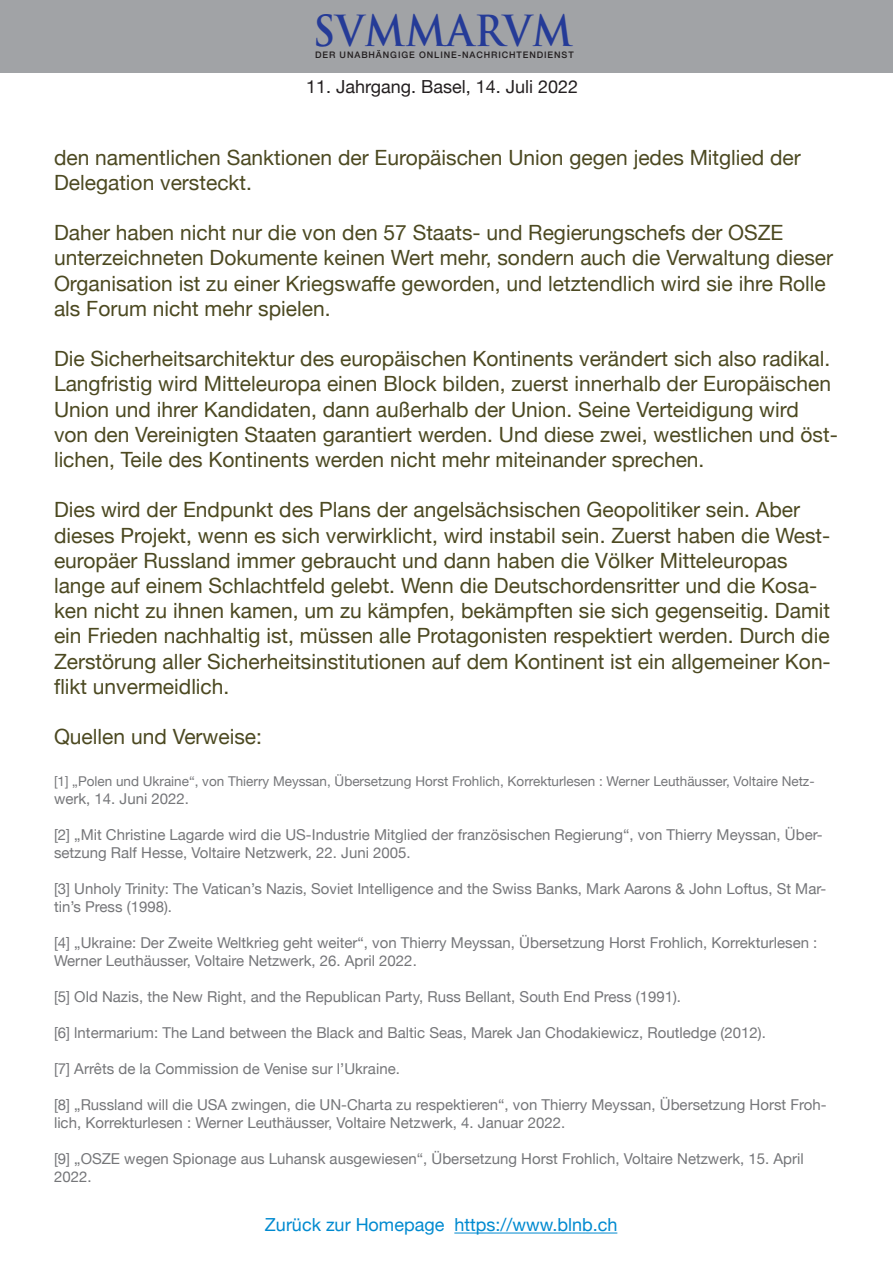
<style>
.page{position:relative;width:893px;height:1263px;background:#fff}
.page>*{position:absolute;margin:0;border:0;box-sizing:border-box;transform-origin:0 0}
.t1{font:700 41.7px "Trajan Pro";letter-spacing:.01em;color:#253b97;scale:.93 1}
.t2{font:21px/25.2px "Helvetica Neue";color:#4c4921}
.t3{font:18px "Helvetica Neue";color:#008ad0}
.t4{font:18px "Helvetica Neue";color:#231f20}
.t5{font:15px/18px "Helvetica Neue";color:#757679}
.t6{font:13.5px "Helvetica Neue";color:#757679}
.t7{font:500 9px "Helvetica Neue";letter-spacing:.1em;color:#231f20}
</style>
<div class="page">
<hr style="left:454px;top:1232px;width:163px;height:1px;background:#008ad0">
<div style="left:0;top:1px;width:893px;height:72px;background:#a1a3a6"></div>
<h1 class="t1" style="left:313px;top:5px;width:281px">SVMMARVM</h1>
<p class="t7" style="left:315px;top:47px;width:260px">DER UNABHÄNGIGE ONLINE-NACHRICHTENDIENST</p>
<p class="t4" style="left:306px;top:74px;width:273px">11. Jahrgang. Basel, 14. Juli 2022</p>
<p class="t2" style="left:54px;top:146px;width:748px">den namentlichen Sanktionen der Europäischen Union gegen jedes Mitglied der<br>Delegation versteckt.</p>
<p class="t2" style="left:54px;top:221px;width:781px">Daher haben nicht nur die von den 57 Staats- und Regierungschefs der OSZE unterzeichneten Dokumente keinen Wert mehr, sondern auch die Verwaltung dieser Organisation ist zu einer Kriegswaffe geworden, und letztendlich wird sie ihre Rolle als Forum nicht mehr spielen.</p>
<p class="t2" style="left:54px;top:347px;width:785px">Die Sicherheitsarchitektur des europäischen Kontinents verändert sich also radikal.<br>Langfristig wird Mitteleuropa einen Block bilden, zuerst innerhalb der Europäischen Union und ihrer Kandidaten, dann außerhalb der Union. Seine Verteidigung wird von den Vereinigten Staaten garantiert werden. Und diese zwei, westlichen und öst&shy;lichen, Teile des Kontinents werden nicht mehr miteinander sprechen.</p>
<p class="t2" style="left:54px;top:499px;width:778px">Dies wird der Endpunkt des Plans der angelsächsischen Geopolitiker sein. Aber dieses Projekt, wenn es sich verwirklicht, wird instabil sein. Zuerst haben die West&shy;europäer Russland immer gebraucht und dann haben die Völker Mitteleuropas lange auf einem Schlachtfeld gelebt. Wenn die Deutschordensritter und die Kosa&shy;ken nicht zu ihnen kamen, um zu kämpfen, bekämpften sie sich gegenseitig. Damit ein Frieden nachhaltig ist, müssen alle Protagonisten respektiert werden. Durch die Zerstörung aller Sicherheitsinstitutionen auf dem Kontinent ist ein allgemeiner Kon&shy;flikt unvermeidlich.</p>
<p class="t2" style="left:54px;top:725px;width:210px">Quellen und Verweise:</p>
<p class="t6" style="left:54px;top:771px;width:762px">[1] „Polen und Ukraine“, von Thierry Meyssan, Übersetzung Horst Frohlich, Korrekturlesen : Werner Leuthäusser, Voltaire Netz-</p>
<p class="t5" style="left:54px;top:790px;width:137px">werk, 14. Juni 2022.</p>
<p class="t5" style="left:54px;top:826px;width:770px">[2] „Mit Christine Lagarde wird die US-Industrie Mitglied der französischen Regierung“, von Thierry Meyssan, Über&shy;setzung Ralf Hesse, Voltaire Netzwerk, 22. Juni 2005.</p>
<p class="t5" style="left:54px;top:880px;width:774px">[3] Unholy Trinity: The Vatican’s Nazis, Soviet Intelligence and the Swiss Banks, Mark Aarons &amp; John Loftus, St Mar&shy;tin’s Press (1998).</p>
<p class="t5" style="left:54px;top:934px;width:765px">[4] „Ukraine: Der Zweite Weltkrieg geht weiter“, von Thierry Meyssan, Übersetzung Horst Frohlich, Korrekturlesen :<br>Werner Leuthäusser, Voltaire Netzwerk, 26. April 2022.</p>
<p class="t5" style="left:54px;top:988px;width:629px">[5] Old Nazis, the New Right, and the Republican Party, Russ Bellant, South End Press (1991).</p>
<p class="t5" style="left:54px;top:1024px;width:713px">[6] lntermarium: The Land between the Black and Baltic Seas, Marek Jan Chodakiewicz, Routledge (2012).</p>
<p class="t5" style="left:54px;top:1060px;width:347px">[7] Arrêts de la Commission de Venise sur l’Ukraine.</p>
<p class="t5" style="left:54px;top:1096px;width:774px">[8] „Russland will die USA zwingen, die UN-Charta zu respektieren“, von Thierry Meyssan, Übersetzung Horst Froh&shy;lich, Korrekturlesen : Werner Leuthäusser, Voltaire Netzwerk, 4. Januar 2022.</p>
<p class="t5" style="left:54px;top:1150px;width:751px">[9] „OSZE wegen Spionage aus Luhansk ausgewiesen“, Übersetzung Horst Frohlich, Voltaire Netzwerk, 15. April<br>2022.</p>
<p class="t3" style="left:265px;top:1212px;width:354px">Zurück zur Homepage https://www.blnb.ch</p>
</div>
